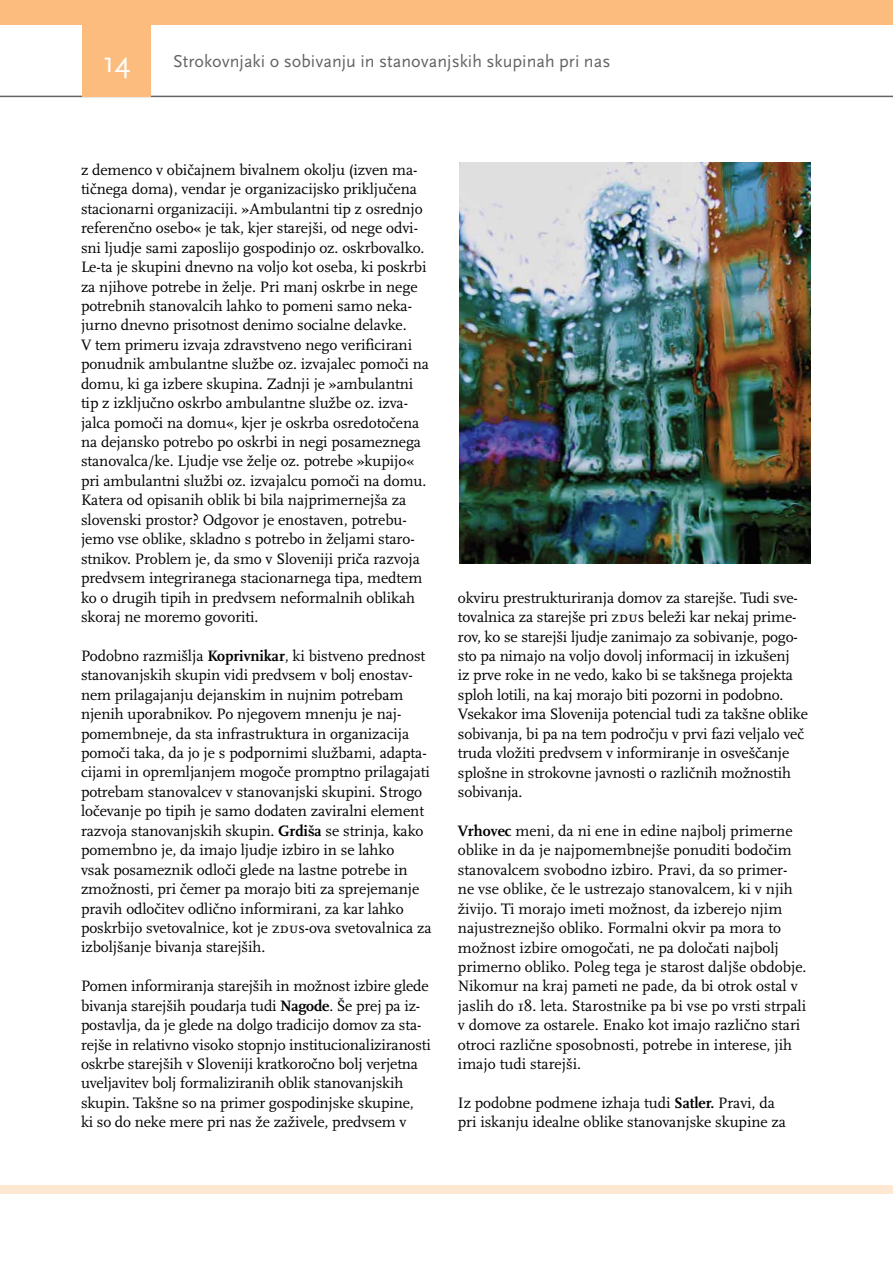
<style>
.page{position:relative;width:893px;height:1263px;background:#fff}
.page>*{position:absolute;margin:0;border:0;box-sizing:border-box;transform-origin:0 0}
.t1{font:30px "Scala Sans";color:#fff}
.t2{font:18px "Scala Sans";color:#636466}
.t3{font:15.75px/19.5px "Scala BU regular+sc+osf";letter-spacing:-.005em;color:#000}
.s1{font-family:"Scala BU bold+osf"}
</style>
<div class="page">
<hr style="left:0;top:96px;width:893px;height:1px;background:#636466">
<div style="left:0;top:1185px;width:893px;height:9px;background:#ffe8d2"></div>
<div style="left:82px;top:24px;width:69px;height:73px;background:#fcbc7e"></div>
<div style="left:0;top:0;width:893px;height:24px;background:#fcbc7e"></div>
<img style="left:459px;top:162px;width:351px;height:401px">
<h1 class="t1" style="left:103px;top:46px;width:29px">14</h1>
<p class="t2" style="left:173px;top:51px;width:439px">Strokovnjaki o sobivanju in stanovanjskih skupinah pri nas</p>
<p class="t3" style="left:81px;top:160px;width:349px">z demenco v običajnem bivalnem okolju (izven ma&shy;tičnega doma), vendar je organizacijsko priključena stacionarni organizaciji. »Ambulantni tip z osrednjo referenčno osebo« je tak, kjer starejši, od nege odvi&shy;sni ljudje sami zaposlijo gospodinjo oz. oskrbovalko.<br>Le-ta je skupini dnevno na voljo kot oseba, ki poskrbi za njihove potrebe in želje. Pri manj oskrbe in nege potrebnih stanovalcih lahko to pomeni samo neka&shy;jurno dnevno prisotnost denimo socialne delavke.<br>V tem primeru izvaja zdravstveno nego verificirani ponudnik ambulantne službe oz. izvajalec pomoči na domu, ki ga izbere skupina. Zadnji je »ambulantni tip z izključno oskrbo ambulantne službe oz. izva&shy;jalca pomoči na domu«, kjer je oskrba osredotočena na dejansko potrebo po oskrbi in negi posameznega stanovalca/ke. Ljudje vse želje oz. potrebe »kupijo« pri ambulantni službi oz. izvajalcu pomoči na domu.<br>Katera od opisanih oblik bi bila najprimernejša za slovenski prostor? Odgovor je enostaven, potrebu&shy;jemo vse oblike, skladno s potrebo in željami staro&shy;stnikov. Problem je, da smo v Sloveniji priča razvoja predvsem integriranega stacionarnega tipa, medtem ko o drugih tipih in predvsem neformalnih oblikah skoraj ne moremo govoriti.</p>
<p class="t3" style="left:81px;top:646px;width:352px">Podobno razmišlja <span class="s1">Koprivnikar</span>, ki bistveno prednost stanovanjskih skupin vidi predvsem v bolj enostav&shy;nem prilagajanju dejanskim in nujnim potrebam njenih uporabnikov. Po njegovem mnenju je naj&shy;pomembneje, da sta infrastruktura in organizacija pomoči taka, da jo je s podpornimi službami, adapta&shy;cijami in opremljanjem mogoče promptno prilagajati potrebam stanovalcev v stanovanjski skupini. Strogo ločevanje po tipih je samo dodaten zaviralni element razvoja stanovanjskih skupin. <span class="s1">Grdiša</span> se strinja, kako pomembno je, da imajo ljudje izbiro in se lahko<br>vsak posameznik odloči glede na lastne potrebe in zmožnosti, pri čemer pa morajo biti za sprejemanje pravih odločitev odlično informirani, za kar lahko poskrbijo svetovalnice, kot je zdus-ova svetovalnica za izboljšanje bivanja starejših.</p>
<p class="t3" style="left:81px;top:977px;width:351px">Pomen informiranja starejših in možnost izbire glede bivanja starejših poudarja tudi <span class="s1">Nagode</span>. Še prej pa iz&shy;postavlja, da je glede na dolgo tradicijo domov za sta&shy;rejše in relativno visoko stopnjo institucionaliziranosti oskrbe starejših v Sloveniji kratkoročno bolj verjetna uveljavitev bolj formaliziranih oblik stanovanjskih skupin. Takšne so na primer gospodinjske skupine,<br>ki so do neke mere pri nas že zaživele, predvsem v</p>
<p class="t3" style="left:458px;top:588px;width:352px">okviru prestrukturiranja domov za starejše. Tudi sve&shy;tovalnica za starejše pri zdus beleži kar nekaj prime&shy;rov, ko se starejši ljudje zanimajo za sobivanje, pogo&shy;sto pa nimajo na voljo dovolj informacij in izkušenj<br>iz prve roke in ne vedo, kako bi se takšnega projekta sploh lotili, na kaj morajo biti pozorni in podobno.<br>Vsekakor ima Slovenija potencial tudi za takšne oblike sobivanja, bi pa na tem področju v prvi fazi veljalo več truda vložiti predvsem v informiranje in osveščanje splošne in strokovne javnosti o različnih možnostih sobivanja.</p>
<p class="t3" style="left:458px;top:821px;width:350px"><span class="s1">Vrhovec</span> meni, da ni ene in edine najbolj primerne oblike in da je najpomembnejše ponuditi bodočim stanovalcem svobodno izbiro. Pravi, da so primer&shy;ne vse oblike, če le ustrezajo stanovalcem, ki v njih živijo. Ti morajo imeti možnost, da izberejo njim najustreznejšo obliko. Formalni okvir pa mora to možnost izbire omogočati, ne pa določati najbolj primerno obliko. Poleg tega je starost daljše obdobje.<br>Nikomur na kraj pameti ne pade, da bi otrok ostal v jaslih do 18. leta. Starostnike pa bi vse po vrsti strpali v domove za ostarele. Enako kot imajo različno stari otroci različne sposobnosti, potrebe in interese, jih imajo tudi starejši.</p>
<p class="t3" style="left:458px;top:1093px;width:330px">Iz podobne podmene izhaja tudi <span class="s1">Satler.</span> Pravi, da pri iskanju idealne oblike stanovanjske skupine za</p>
</div>
